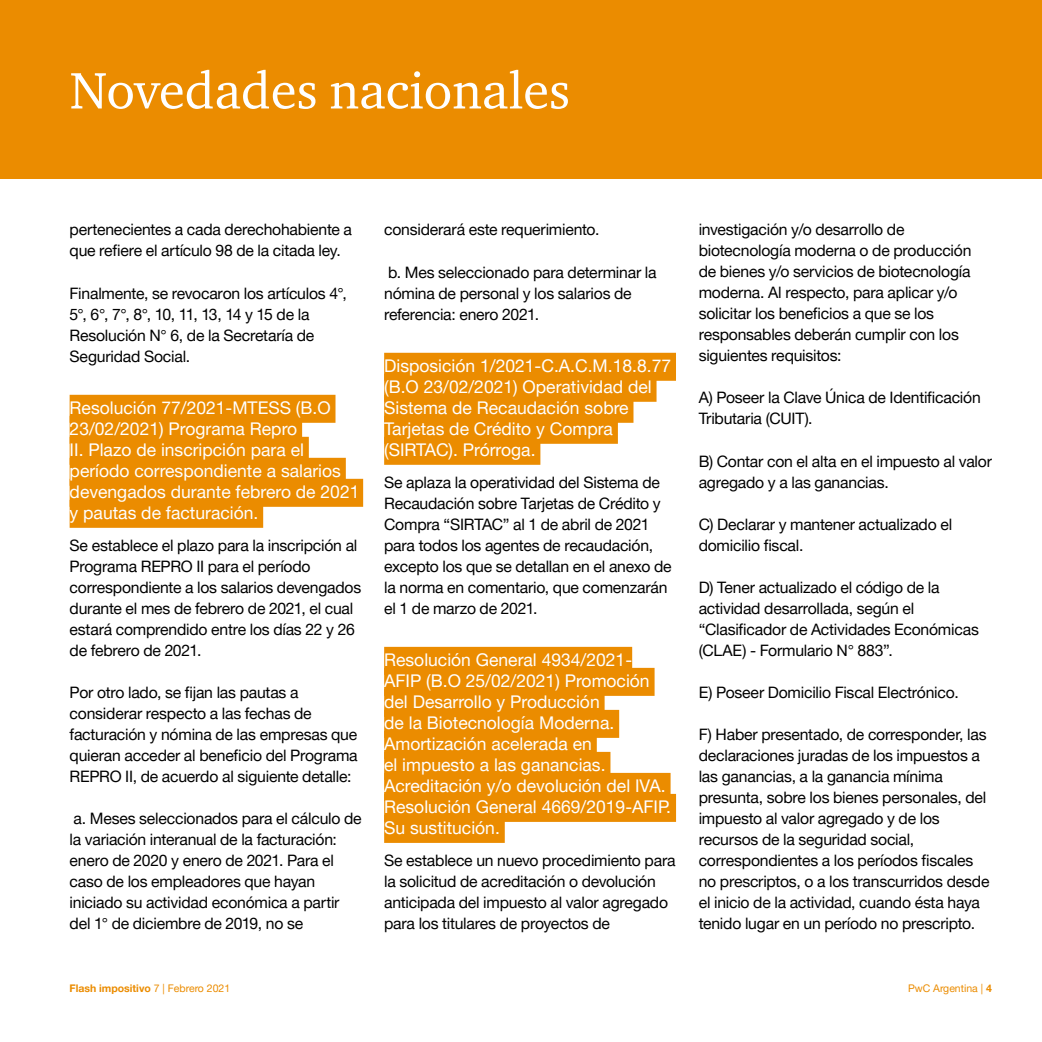
<style>
.page{position:relative;width:1042px;height:1042px;background:#fff}
.page>*{position:absolute;margin:0;border:0;box-sizing:border-box;transform-origin:0 0}
.t1{font:52.5px "ITC Charter Com";color:#fff}
.t2{font:17.5px/21px "Helvetica Neue LT Pro";color:#fff}
.t3{font:15.75px/21px "Helvetica Neue LT Pro";letter-spacing:-.015em;color:#000}
.t4{font:700 10.5px "Helvetica Neue LT Pro";color:#eb8c00}
.t5{font:10.5px "Helvetica Neue LT Pro";color:#eb8c00}
.s1{font-weight:400}
.s2{font-weight:700}
</style>
<div class="page">
<div style="left:70px;top:395px;width:265px;height:28px;background:#eb8c00"></div>
<div style="left:70px;top:416px;width:232px;height:28px;background:#eb8c00"></div>
<div style="left:70px;top:437px;width:239px;height:28px;background:#eb8c00"></div>
<div style="left:70px;top:458px;width:276px;height:28px;background:#eb8c00"></div>
<div style="left:70px;top:479px;width:293px;height:28px;background:#eb8c00"></div>
<div style="left:70px;top:500px;width:193px;height:28px;background:#eb8c00"></div>
<div style="left:384px;top:353px;width:292px;height:28px;background:#eb8c00"></div>
<div style="left:384px;top:374px;width:272px;height:28px;background:#eb8c00"></div>
<div style="left:384px;top:395px;width:249px;height:28px;background:#eb8c00"></div>
<div style="left:384px;top:416px;width:234px;height:28px;background:#eb8c00"></div>
<div style="left:384px;top:437px;width:156px;height:28px;background:#eb8c00"></div>
<div style="left:384px;top:647px;width:248px;height:28px;background:#eb8c00"></div>
<div style="left:384px;top:668px;width:270px;height:28px;background:#eb8c00"></div>
<div style="left:384px;top:689px;width:220px;height:28px;background:#eb8c00"></div>
<div style="left:384px;top:710px;width:235px;height:28px;background:#eb8c00"></div>
<div style="left:384px;top:731px;width:213px;height:28px;background:#eb8c00"></div>
<div style="left:384px;top:752px;width:226px;height:28px;background:#eb8c00"></div>
<div style="left:384px;top:773px;width:286px;height:28px;background:#eb8c00"></div>
<div style="left:384px;top:794px;width:292px;height:28px;background:#eb8c00"></div>
<div style="left:384px;top:815px;width:121px;height:28px;background:#eb8c00"></div>
<div style="left:0;top:0;width:1042px;height:179px;background:#eb8c00"></div>
<h1 class="t1" style="left:70px;top:58px;width:502px">Novedades nacionales</h1>
<p class="t3" style="left:70px;top:219px;width:284px">pertenecientes a cada derechohabiente a que refiere el artículo 98 de la citada ley.</p>
<p class="t3" style="left:70px;top:282px;width:279px">Finalmente, se revocaron los artículos 4°, 5°, 6°, 7°, 8°, 10, 11, 13, 14 y 15 de la Resolución N° 6, de la Secretaría de Seguridad Social.</p>
<p class="t2" style="left:70px;top:397px;width:291px">Resolución 77/2021-MTESS (B.O<br>23/02/2021) Programa Repro<br>II. Plazo de inscripción para el período correspondiente a salarios devengados durante febrero de 2021 y pautas de facturación.</p>
<p class="t3" style="left:70px;top:534px;width:293px">Se establece el plazo para la inscripción al Programa REPRO II para el período correspondiente a los salarios devengados durante el mes de febrero de 2021, el cual estará comprendido entre los días 22 y 26 de febrero de 2021.</p>
<p class="t3" style="left:70px;top:681px;width:290px">Por otro lado, se fijan las pautas a considerar respecto a las fechas de facturación y nómina de las empresas que quieran acceder al beneficio del Programa REPRO II, de acuerdo al siguiente detalle:</p>
<p class="t3" style="left:70px;top:807px;width:293px">a. Meses seleccionados para el cálculo de la variación interanual de la facturación: enero de 2020 y enero de 2021. Para el caso de los empleadores que hayan iniciado su actividad económica a partir del 1° de diciembre de 2019, no se</p>
<p class="t3" style="left:384px;top:219px;width:217px">considerará este requerimiento.</p>
<p class="t3" style="left:384px;top:261px;width:274px">b. Mes seleccionado para determinar la nómina de personal y los salarios de referencia: enero 2021.</p>
<p class="t2" style="left:384px;top:355px;width:288px">Disposición 1/2021-C.A.C.M.18.8.77 (B.O 23/02/2021) Operatividad del<br>Sistema de Recaudación sobre<br>Tarjetas de Crédito y Compra (SIRTAC). Prórroga.</p>
<p class="t3" style="left:384px;top:471px;width:289px">Se aplaza la operatividad del Sistema de Recaudación sobre Tarjetas de Crédito y Compra “SIRTAC” al 1 de abril de 2021 para todos los agentes de recaudación, excepto los que se detallan en el anexo de la norma en comentario, que comenzarán el 1 de marzo de 2021.</p>
<p class="t2" style="left:384px;top:649px;width:288px">Resolución General 4934/2021-<br>AFIP (B.O 25/02/2021) Promoción del Desarrollo y Producción<br>de la Biotecnología Moderna.<br>Amortización acelerada en<br>el impuesto a las ganancias.<br>Acreditación y/o devolución del IVA.<br>Resolución General 4669/2019-AFIP.<br>Su sustitución.</p>
<p class="t3" style="left:384px;top:849px;width:293px">Se establece un nuevo procedimiento para la solicitud de acreditación o devolución anticipada del impuesto al valor agregado para los titulares de proyectos de</p>
<p class="t3" style="left:699px;top:219px;width:274px">investigación y/o desarrollo de biotecnología moderna o de producción de bienes y/o servicios de biotecnología moderna. Al respecto, para aplicar y/o solicitar los beneficios a que se los responsables deberán cumplir con los siguientes requisitos:</p>
<p class="t3" style="left:699px;top:387px;width:284px">A) Poseer la Clave Única de Identificación<br>Tributaria (CUIT).</p>
<p class="t3" style="left:699px;top:450px;width:295px">B) Contar con el alta en el impuesto al valor agregado y a las ganancias.</p>
<p class="t3" style="left:699px;top:513px;width:255px">C) Declarar y mantener actualizado el domicilio fiscal.</p>
<p class="t3" style="left:699px;top:576px;width:282px">D) Tener actualizado el código de la actividad desarrollada, según el “Clasificador de Actividades Económicas (CLAE) - Formulario N° 883”.</p>
<p class="t3" style="left:699px;top:681px;width:261px">E) Poseer Domicilio Fiscal Electrónico.</p>
<p class="t3" style="left:699px;top:723px;width:292px">F) Haber presentado, de corresponder, las declaraciones juradas de los impuestos a las ganancias, a la ganancia mínima presunta, sobre los bienes personales, del impuesto al valor agregado y de los recursos de la seguridad social, correspondientes a los períodos fiscales no prescriptos, o a los transcurridos desde el inicio de la actividad, cuando ésta haya tenido lugar en un período no prescripto.</p>
<p class="t4" style="left:69px;top:982px;width:162px">Flash impositivo <span class="s1">7 | Febrero 2021</span></p>
<p class="t5" style="left:908px;top:982px;width:85px">PwC Argentina | <span class="s2">4</span></p>
</div>
